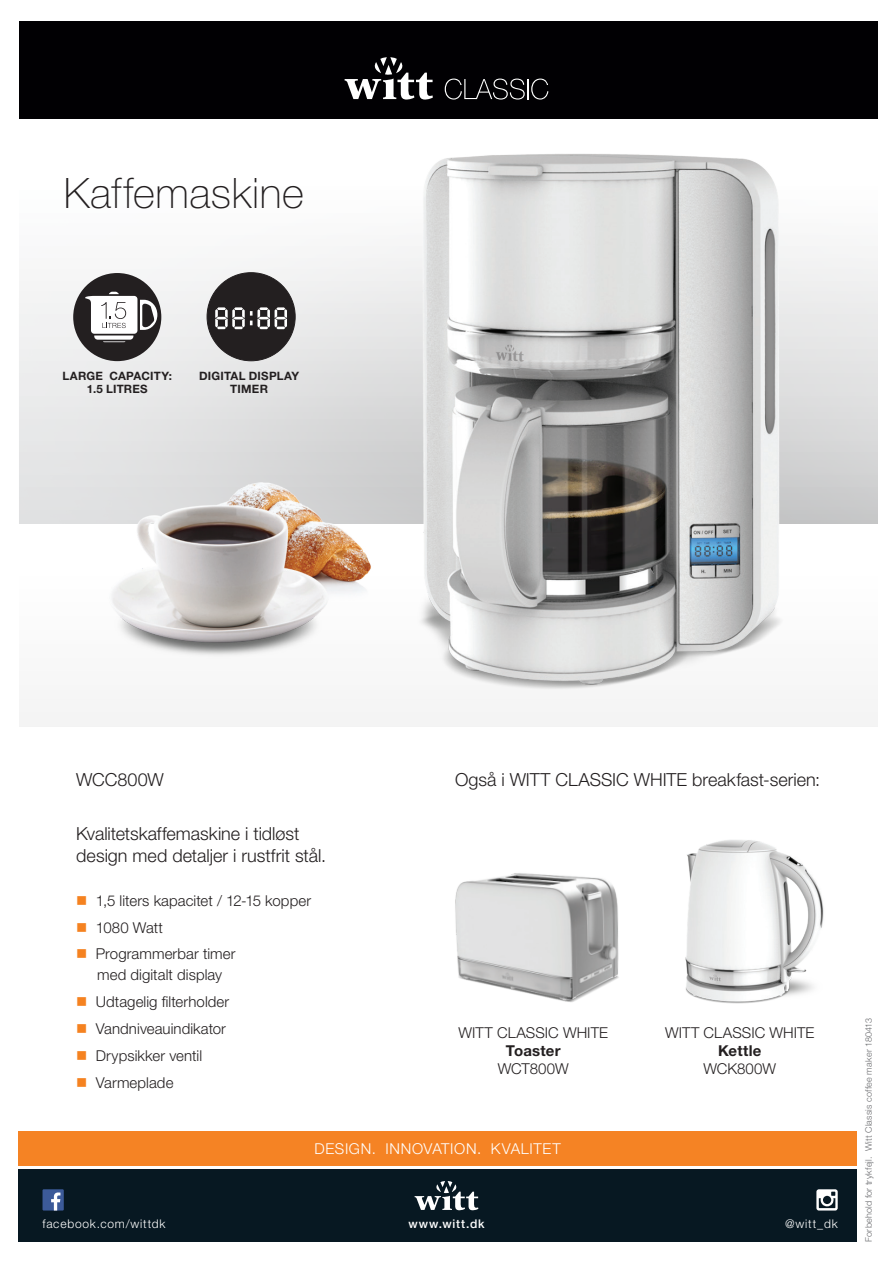
<style>
.page{position:relative;width:893px;height:1263px;background:#fff}
.page>*{position:absolute;margin:0;border:0;box-sizing:border-box;transform-origin:0 0}
.t1{font:100 42px "Helvetica Neue LT Pro";letter-spacing:.015em;color:#231f20}
.t2{font:300 18px/22.5px "Helvetica Neue LT Pro";color:#231f20}
.t3{font:300 18px "Helvetica Neue LT Pro";letter-spacing:.015em;color:#fff}
.t4{font:300 15px/21px "Helvetica Neue LT Pro";letter-spacing:.005em;color:#231f20;text-align:center}
.t5{font:300 15px "Helvetica Neue LT Pro";letter-spacing:.045em;color:#fff}
.t6{font:700 15px "Helvetica Neue LT Pro";letter-spacing:.015em;color:#231f20}
.t7{font:300 12px "Helvetica Neue LT Pro";letter-spacing:.065em;color:#fff}
.t8{font:500 12px "Helvetica Neue LT Pro";letter-spacing:.075em;color:#fff}
.t9{font:700 11.55px/12.8px "Helvetica Neue LT Pro";letter-spacing:.02em;color:#231f20;text-align:center}
.t10{font:300 9px "Helvetica Neue LT Pro";letter-spacing:.025em;color:#6c6d70}
.s1{color:#f58220}
</style>
<div class="page">
<div style="left:19px;top:524px;width:858px;height:203px;background:#f6f6f6"></div>
<img style="left:19px;top:254px;width:858px;height:270px">
<img style="left:455px;top:873px;width:164px;height:129px">
<img style="left:685px;top:840px;width:139px;height:164px">
<img style="left:353px;top:154px;width:484px;height:535px">
<img style="left:91px;top:465px;width:315px;height:217px">
<div style="left:207px;top:273px;width:88px;height:88px;background:#231f20;border-radius:50%"></div>
<svg style="left:215px;top:307px;width:72px;height:22px"></svg>
<div style="left:73px;top:273px;width:88px;height:88px;background:#231f20;border-radius:50%"></div>
<svg style="left:85px;top:292px;width:72px;height:50px"></svg>
<div style="left:19px;top:21px;width:858px;height:98px;background:#010003"></div>
<div style="left:19px;top:1169px;width:838px;height:73px;background:#071822"></div>
<div style="left:43px;top:1189px;width:21px;height:21px;background:#3c5a99"></div>
<svg style="left:51px;top:1192px;width:9px;height:18px"></svg>
<svg style="left:816px;top:1189px;width:22px;height:21px"></svg>
<svg style="left:415px;top:1181px;width:63px;height:29px"></svg>
<svg style="left:345px;top:57px;width:88px;height:43px"></svg>
<svg style="left:445px;top:79px;width:80px;height:21px"></svg>
<hr style="left:527px;top:79px;width:2px;height:20px;background:#fff">
<svg style="left:531px;top:79px;width:17px;height:21px"></svg>
<div style="left:19px;top:1131px;width:838px;height:34px;background:#f58324"></div>
<h1 class="t1" style="left:64px;top:168px;width:242px">Kaffemaskine</h1>
<p class="t9" style="left:63px;top:369px;width:111px">LARGE CAPACITY:<br>1.5 LITRES</p>
<p class="t9" style="left:199px;top:370px;width:102px">DIGITAL DISPLAY<br>TIMER</p>
<p class="t2" style="left:76px;top:768px;width:89px">WCC800W</p>
<p class="t2" style="left:76px;top:822px;width:251px">Kvalitetskaffemaskine i tidløst design med detaljer i rustfrit stål.</p>
<p class="t4" style="left:76px;top:890px;width:236px"><span class="s1">■</span> 1,5 liters kapacitet / 12-15 kopper</p>
<p class="t4" style="left:76px;top:917px;width:88px"><span class="s1">■</span> 1080 Watt</p>
<p class="t4" style="left:76px;top:942px;width:161px"><span class="s1">■</span> Programmerbar timer med digitalt display</p>
<p class="t4" style="left:76px;top:990px;width:154px"><span class="s1">■</span> Udtagelig filterholder</p>
<p class="t4" style="left:76px;top:1017px;width:151px"><span class="s1">■</span> Vandniveauindikator</p>
<p class="t4" style="left:76px;top:1044px;width:127px"><span class="s1">■</span> Drypsikker ventil</p>
<p class="t4" style="left:76px;top:1071px;width:99px"><span class="s1">■</span> Varmeplade</p>
<p class="t2" style="left:455px;top:768px;width:367px">Også i WITT CLASSIC WHITE breakfast-serien:</p>
<p class="t4" style="left:458px;top:1022px;width:151px">WITT CLASSIC WHITE</p>
<p class="t6" style="left:506px;top:1041px;width:56px">Toaster</p>
<p class="t4" style="left:498px;top:1058px;width:73px">WCT800W</p>
<p class="t4" style="left:665px;top:1022px;width:151px">WITT CLASSIC WHITE</p>
<p class="t6" style="left:718px;top:1041px;width:45px">Kettle</p>
<p class="t4" style="left:703px;top:1058px;width:74px">WCK800W</p>
<p class="t7" style="left:43px;top:1216px;width:124px">facebook.com/wittdk</p>
<p class="t5" style="left:315px;top:1139px;width:248px">DESIGN. INNOVATION. KVALITET</p>
<p class="t8" style="left:408px;top:1216px;width:78px">www.witt.dk</p>
<p class="t7" style="left:785px;top:1216px;width:54px">@witt_dk</p>
<p class="t3" style="left:760px;top:1219px;width:77px">www.witt.</p>
<p class="t10" style="left:863px;top:1242px;width:225px;rotate:-90deg">Forbehold for trykfejl. Witt Classis coffee maker 180413</p>
</div>
